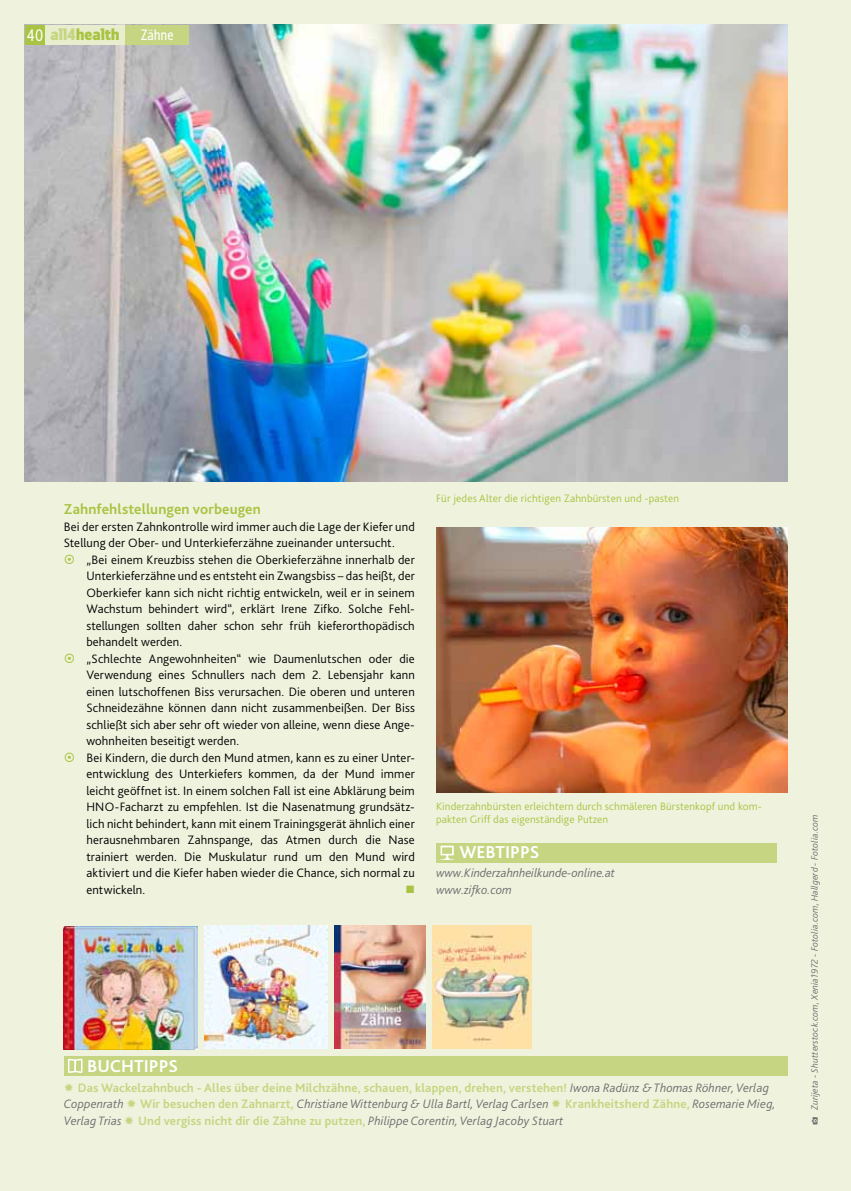
<style>
.page{position:relative;width:851px;height:1191px;background:#fff}
.page>*{position:absolute;margin:0;border:0;box-sizing:border-box;transform-origin:0 0}
.t1{font:700 18px "Bliss 2";color:#fff}
.t2{font:900 16.5px "Monitor Con Pro";color:#a9c342}
.t3{font:700 15px "Bliss 2";letter-spacing:.01em;color:#a9c342}
.t4{font:15px "Monitor Con Pro";color:#fff}
.t5{font:300 12.75px/16.5px "Bliss 2";letter-spacing:.01em;color:#000}
.t6{font:700 12.75px/16.5px "Bliss 2";letter-spacing:.01em;color:#c5d581}
.t7{font:italic 300 12.75px/16.5px "Bliss 2";color:#6e6e6e}
.t8{font:12.75px "Wingdings";color:#a9c342}
.t9{font:300 11.25px/13.5px "Bliss 2";letter-spacing:.01em;color:#a9c342}
.t10{font:italic 300 9.75px "Bliss 2";letter-spacing:.01em;color:#6e6e6e}
.s1{font-weight:400;color:#fff}
.s2{color:#c5d581}
.s3{font-weight:300;font-style:italic;color:#6e6e6e}
</style>
<div class="page">
<div style="left:0;top:0;width:850px;height:1191px;background:#eff3de"></div>
<img style="left:24px;top:25px;width:763px;height:456px">
<div style="left:45px;top:26px;width:80px;height:19px;background:#e7edcd"></div>
<div style="left:26px;top:26px;width:19px;height:19px;background:#a9c342"></div>
<div style="left:125px;top:26px;width:64px;height:19px;background:#c5d581"></div>
<div style="left:64px;top:1056px;width:723px;height:19px;background:#c5d581"></div>
<svg style="left:68px;top:1058px;width:15px;height:15px"></svg>
<img style="left:64px;top:926px;width:133px;height:123px">
<img style="left:204px;top:925px;width:123px;height:123px">
<img style="left:334px;top:925px;width:91px;height:123px">
<img style="left:432px;top:925px;width:99px;height:123px">
<div style="left:436px;top:843px;width:340px;height:19px;background:#c5d581"></div>
<svg style="left:440px;top:845px;width:14px;height:15px"></svg>
<img style="left:436px;top:527px;width:351px;height:265px">
<p class="t2" style="left:27px;top:24px;width:94px"><span class="s1">40</span> <span class="s2">all4</span>health</p>
<p class="t4" style="left:141px;top:26px;width:34px">Zähne</p>
<p class="t3" style="left:64px;top:500px;width:198px">Zahnfehlstellungen vorbeugen</p>
<p class="t5" style="left:64px;top:518px;width:352px">Bei der ersten Zahnkontrolle wird immer auch die Lage der Kiefer und<br>Stellung der Ober- und Unterkieferzähne zueinander untersucht.</p>
<p class="t5" style="left:86px;top:551px;width:330px">„Bei einem Kreuzbiss stehen die Oberkieferzähne innerhalb der Unterkieferzähne und es entsteht ein Zwangsbiss – das heißt, der Oberkiefer kann sich nicht richtig entwickeln, weil er in seinem Wachstum behindert wird“, erklärt Irene Zifko. Solche Fehl&shy;stellungen sollten daher schon sehr früh kieferorthopädisch behandelt werden.<br>„Schlechte Angewohnheiten“ wie Daumenlutschen oder die Verwendung eines Schnullers nach dem 2. Lebensjahr kann einen lutschoffenen Biss verursachen. Die oberen und unteren Schneidezähne können dann nicht zusammenbeißen. Der Biss schließt sich aber sehr oft wieder von alleine, wenn diese Ange&shy;wohnheiten beseitigt werden.<br>Bei Kindern, die durch den Mund atmen, kann es zu einer Unter&shy;entwicklung des Unterkiefers kommen, da der Mund immer leicht geöffnet ist. In einem solchen Fall ist eine Abklärung beim HNO-Facharzt zu empfehlen. Ist die Nasenatmung grundsätz&shy;lich nicht behindert, kann mit einem Trainingsgerät ähnlich einer herausnehmbaren Zahnspange, das Atmen durch die Nase trainiert werden. Die Muskulatur rund um den Mund wird aktiviert und die Kiefer haben wieder die Chance, sich normal zu entwickeln.</p>
<p class="t8" style="left:405px;top:882px;width:11px">■</p>
<p class="t9" style="left:436px;top:492px;width:244px">Für jedes Alter die richtigen Zahnbürsten und -pasten</p>
<p class="t9" style="left:436px;top:799px;width:327px">Kinderzahnbürsten erleichtern durch schmäleren Bürstenkopf und kom&shy;pakten Griff das eigenständige Putzen</p>
<h1 class="t1" style="left:459px;top:841px;width:13px">web</h1>
<h1 class="t1" style="left:495px;top:841px;width:45px">TIPPS</h1>
<p class="t7" style="left:436px;top:864px;width:180px">www.Kinderzahnheilkunde-online.at www.zifko.com</p>
<h1 class="t1" style="left:87px;top:1054px;width:92px">BUCHTIPPS</h1>
<p class="t6" style="left:64px;top:1079px;width:713px">✹ Das Wackelzahnbuch - Alles über deine Milchzähne, schauen, klappen, drehen, verstehen! <span class="s3">Iwona Radünz &amp; Thomas Röhner, Verlag<br>Coppenrath</span> ✹ Wir besuchen den Zahnarzt, <span class="s3">Christiane Wittenburg &amp; Ulla Bartl, Verlag Carlsen</span> ✹ Krankheitsherd Zähne, <span class="s3">Rosemarie Mieg,<br>Verlag Trias</span> ✹ Und vergiss nicht dir die Zähne zu putzen, <span class="s3">Philippe Corentin, Verlag Jacoby Stuart</span></p>
<p class="t10" style="left:808px;top:1110px;width:297px;rotate:-90deg">Zurijeta - Shutterstock.com, Xenia1972 - Fotolia.com, Hallgerd - Fotolia.com</p>
</div>
